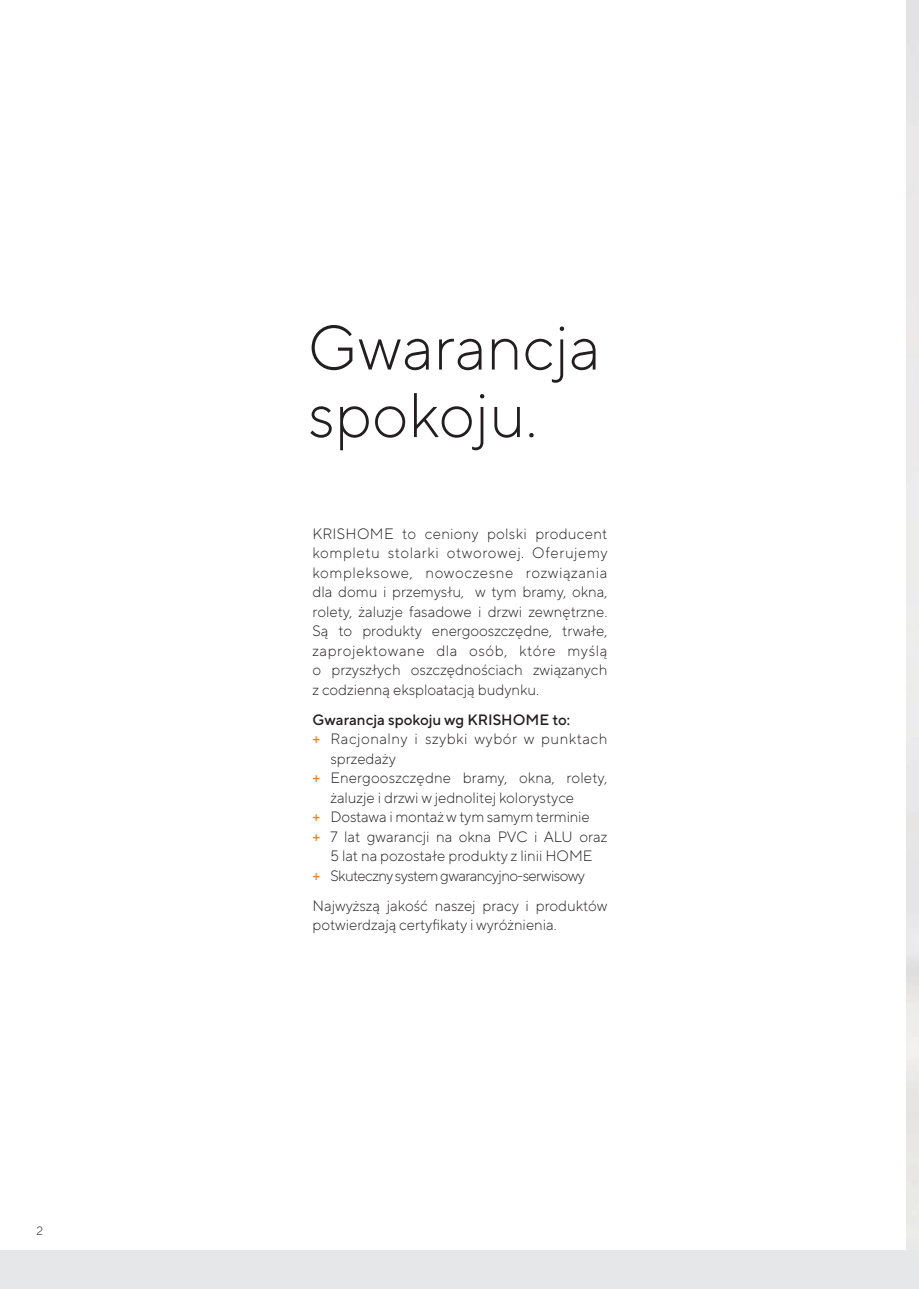
<style>
.page{position:relative;width:919px;height:1289px;background:#fff}
.page>*{position:absolute;margin:0;border:0;box-sizing:border-box;transform-origin:0 0}
.t1{font:300 62.85px/67.5px "TT Norms Pro";color:#231f20}
.t2{font:300 15px/19.5px "TT Norms Pro";color:#231f20;text-align:justify}
.t3{font:300 15px "TT Norms Pro";letter-spacing:-.04em;color:#231f20}
.t4{font:300 15px "TT Norms Pro";letter-spacing:.035em;color:#231f20}
.t5{font:500 15px "TT Norms Pro";color:#231f20}
.t6{font:300 12px "TT Norms Pro";color:#231f20}
.s1{font-weight:500;color:#f58220}
</style>
<div class="page">
<div style="left:0;top:1250px;width:918px;height:38px;background:#e6e7e9"></div>
<p class="t6" style="left:36px;top:1222px;width:8px">2</p>
<h1 class="t1" style="left:308px;top:311px;width:294px">Gwarancja spokoju.</h1>
<p class="t2" style="left:312px;top:523px;width:296px">KRISHOME to ceniony polski producent kompletu stolarki otworowej. Oferujemy kompleksowe, nowoczesne rozwiązania dla domu i przemysłu, w tym bramy, okna, rolety, żaluzje fasadowe i drzwi zewnętrzne.<br>Są to produkty energooszczędne, trwałe, zaprojektowane dla osób, które myślą o przyszłych oszczędnościach związanych z codzienną eksploatacją budynku.</p>
<p class="t5" style="left:312px;top:709px;width:259px">Gwarancja spokoju wg KRISHOME to:</p>
<p class="t4" style="left:312px;top:729px;width:296px"><span class="s1">+</span> Racjonalny i szybki wybór w punktach</p>
<p class="t2" style="left:330px;top:748px;width:67px">sprzedaży</p>
<p class="t2" style="left:312px;top:767px;width:296px"><span class="s1">+</span> Energooszczędne bramy, okna, rolety,</p>
<p class="t2" style="left:330px;top:787px;width:245px">żaluzje i drzwi w jednolitej kolorystyce</p>
<p class="t2" style="left:312px;top:806px;width:279px"><span class="s1">+</span> Dostawa i montaż w tym samym terminie</p>
<p class="t2" style="left:312px;top:826px;width:296px"><span class="s1">+</span> 7 lat gwarancji na okna PVC i ALU oraz</p>
<p class="t2" style="left:330px;top:845px;width:263px">5 lat na pozostałe produkty z linii HOME</p>
<p class="t3" style="left:312px;top:865px;width:274px"><span class="s1">+</span> Skuteczny system gwarancyjno-serwisowy</p>
<p class="t2" style="left:312px;top:895px;width:296px">Najwyższą jakość naszej pracy i produktów potwierdzają certyfikaty i wyróżnienia.</p>
</div>
